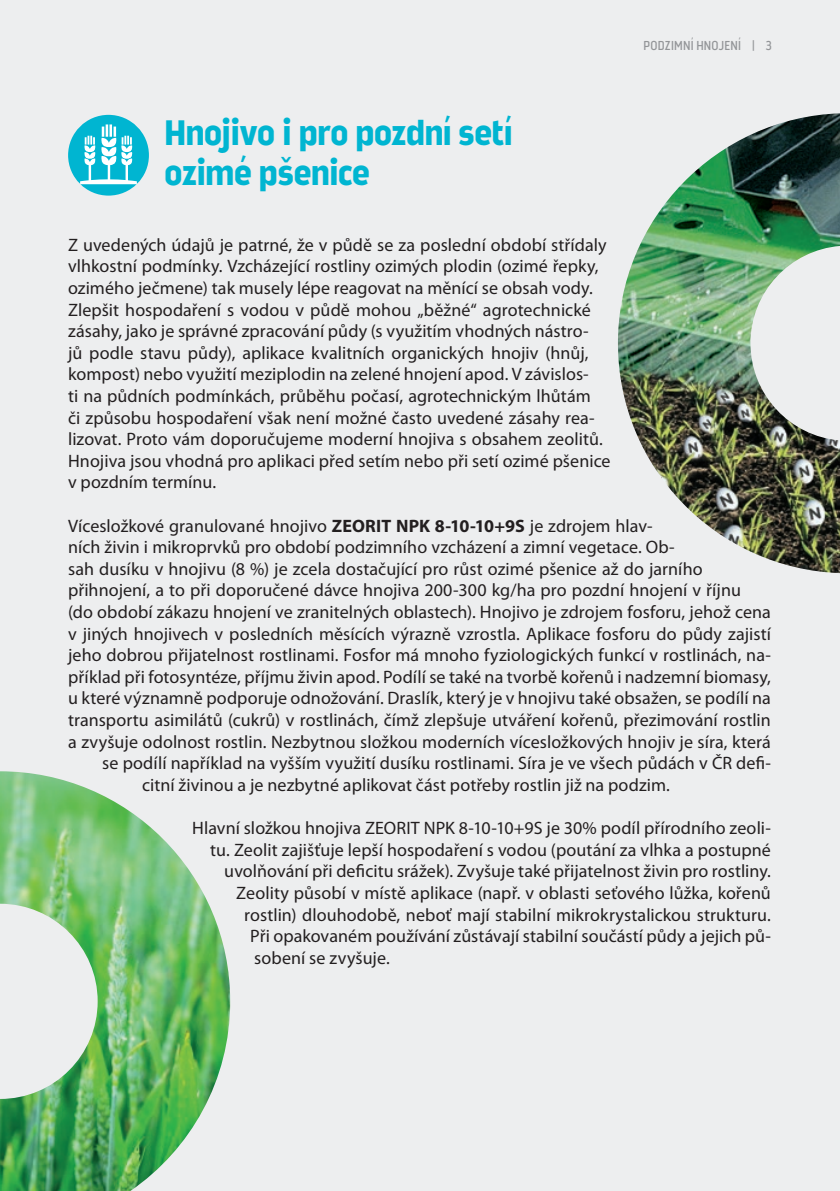
<style>
.page{position:relative;width:840px;height:1191px;background:#fff}
.page>*{position:absolute;margin:0;border:0;box-sizing:border-box;transform-origin:0 0}
.t1{font:700 30px/40px "Good News Sans";letter-spacing:-.015em;color:#00b5d1}
.t2{font:18px/21.6px "Myriad Pro";letter-spacing:.005em;color:#231f20}
.t3{font:11px "Good News Sans";letter-spacing:.02em;color:#939598}
.s1{font-weight:700}
</style>
<div class="page">
<div style="left:0;top:0;width:839px;height:1191px;background:#edeeef"></div>
<div style="left:68px;top:115px;width:81px;height:81px;background:#00b5d1;border-radius:50%"></div>
<img style="left:618px;top:113px;width:221px;height:460px">
<img style="left:0;top:771px;width:230px;height:420px">
<svg style="left:80px;top:124px;width:57px;height:60px"></svg>
<h1 class="t1" style="left:164px;top:114px;width:349px">Hnojivo i pro pozdní setí ozimé pšenice</h1>
<p class="t3" style="left:643px;top:37px;width:130px">PODZIMNÍ HNOJENÍ | 3</p>
<p class="t2" style="left:68px;top:234px;width:543px">Z uvedených údajů je patrné, že v půdě se za poslední období střídaly vlhkostní podmínky. Vzcházející rostliny ozimých plodin (ozimé řepky, ozimého ječmene) tak musely lépe reagovat na měnící se obsah vody.<br>Zlepšit hospodaření s vodou v půdě mohou „běžné“ agrotechnické zásahy, jako je správné zpracování půdy (s využitím vhodných nástro-<br>jů podle stavu půdy), aplikace kvalitních organických hnojiv (hnůj, kompost) nebo využití meziplodin na zelené hnojení apod. V závislos-<br>ti na půdních podmínkách, průběhu počasí, agrotechnickým lhůtám<br>či způsobu hospodaření však není možné často uvedené zásahy rea&shy;lizovat. Proto vám doporučujeme moderní hnojiva s obsahem zeolitů.<br>Hnojiva jsou vhodná pro aplikaci před setím nebo při setí ozimé pšenice v pozdním termínu.</p>
<p class="t2" style="left:68px;top:515px;width:585px">Vícesložkové granulované hnojivo <span class="s1">ZEORIT NPK 8-10-10+9S</span> je zdrojem hlav-</p>
<p class="t2" style="left:68px;top:537px;width:608px">ních živin i mikroprvků pro období podzimního vzcházení a zimní vegetace. Ob-</p>
<p class="t2" style="left:68px;top:558px;width:635px">sah dusíku v hnojivu (8 %) je zcela dostačující pro růst ozimé pšenice až do jarního</p>
<p class="t2" style="left:68px;top:580px;width:674px">přihnojení, a to při doporučené dávce hnojiva 200-300 kg/ha pro pozdní hnojení v říjnu</p>
<p class="t2" style="left:68px;top:601px;width:703px">(do období zákazu hnojení ve zranitelných oblastech). Hnojivo je zdrojem fosforu, jehož cena</p>
<p class="t2" style="left:68px;top:623px;width:703px">v jiných hnojivech v posledních měsících výrazně vzrostla. Aplikace fosforu do půdy zajistí</p>
<p class="t2" style="left:68px;top:645px;width:704px">jeho dobrou přijatelnost rostlinami. Fosfor má mnoho fyziologických funkcí v rostlinách, na-</p>
<p class="t2" style="left:68px;top:666px;width:704px">příklad při fotosyntéze, příjmu živin apod. Podílí se také na tvorbě kořenů i nadzemní biomasy,</p>
<p class="t2" style="left:68px;top:688px;width:704px">u které významně podporuje odnožování. Draslík, který je v hnojivu také obsažen, se podílí na</p>
<p class="t2" style="left:68px;top:709px;width:703px">transportu asimilátů (cukrů) v rostlinách, čímž zlepšuje utváření kořenů, přezimování rostlin</p>
<p class="t2" style="left:68px;top:731px;width:704px">a zvyšuje odolnost rostlin. Nezbytnou složkou moderních vícesložkových hnojiv je síra, která</p>
<p class="t2" style="left:102px;top:753px;width:669px">se podílí například na vyšším využití dusíku rostlinami. Síra je ve všech půdách v ČR defi-</p>
<p class="t2" style="left:142px;top:774px;width:529px">citní živinou a je nezbytné aplikovat část potřeby rostlin již na podzim.</p>
<p class="t2" style="left:192px;top:817px;width:579px">Hlavní složkou hnojiva ZEORIT NPK 8-10-10+9S je 30% podíl přírodního zeoli-</p>
<p class="t2" style="left:210px;top:839px;width:562px">tu. Zeolit zajišťuje lepší hospodaření s vodou (poutání za vlhka a postupné</p>
<p class="t2" style="left:224px;top:861px;width:547px">uvolňování při deficitu srážek). Zvyšuje také přijatelnost živin pro rostliny.</p>
<p class="t2" style="left:236px;top:882px;width:536px">Zeolity působí v místě aplikace (např. v oblasti seťového lůžka, kořenů</p>
<p class="t2" style="left:244px;top:904px;width:528px">rostlin) dlouhodobě, neboť mají stabilní mikrokrystalickou strukturu.</p>
<p class="t2" style="left:250px;top:925px;width:522px">Při opakovaném používání zůstávají stabilní součástí půdy a jejich pů-</p>
<p class="t2" style="left:254px;top:947px;width:137px">sobení se zvyšuje.</p>
</div>
